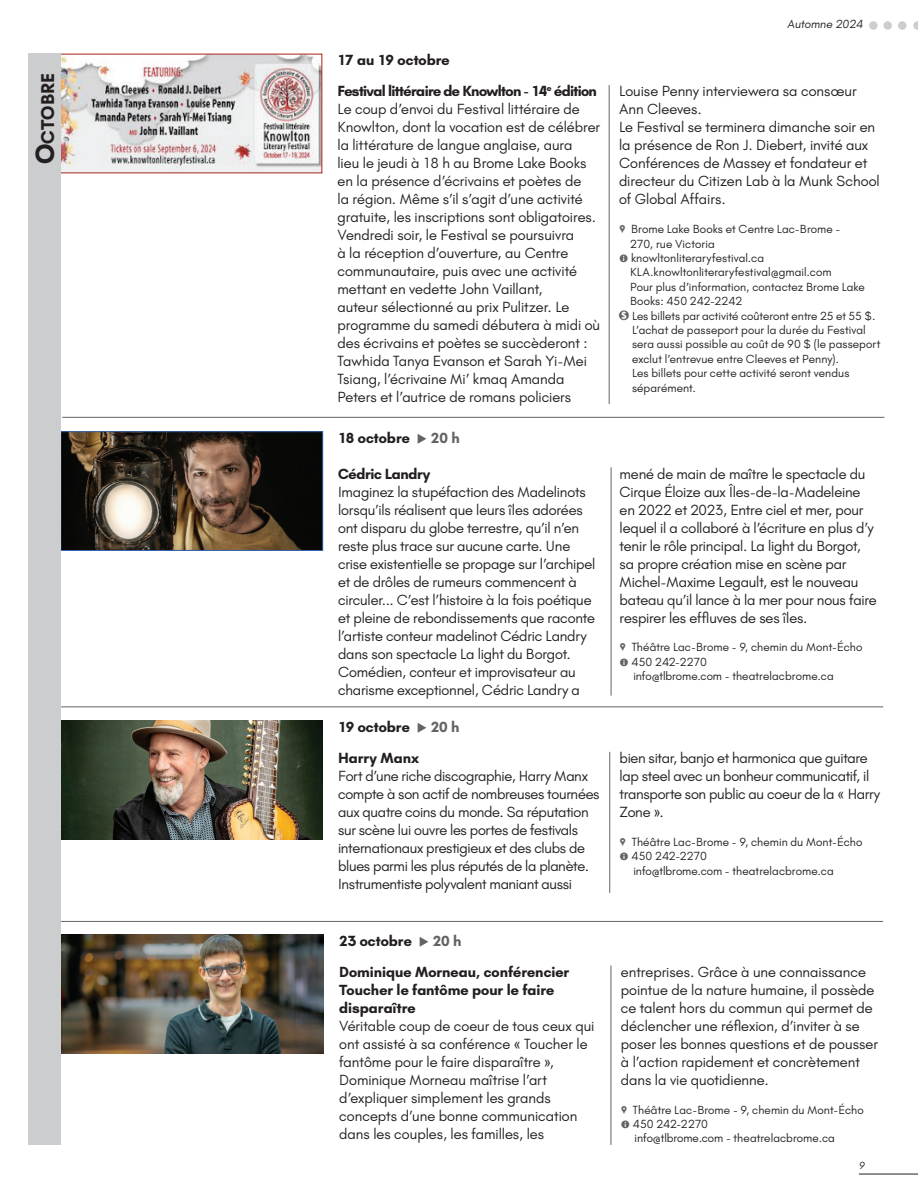
<style>
.page{position:relative;width:918px;height:1188px;background:#fff}
.page>*{position:absolute;margin:0;border:0;box-sizing:border-box;transform-origin:0 0}
.t1{font:700 18.9px "Glacial Indifference";color:#231f20}
.t2{font:15px/18px "Glacial Indifference";letter-spacing:-.01em;color:#231f20}
.t3{font:700 15px/18px "Glacial Indifference";color:#231f20}
.t4{font:700 15px "Glacial Indifference";letter-spacing:-.02em;color:#231f20}
.t5{font:12px "Glacial Indifference";letter-spacing:.005em;color:#231f20}
.t6{font:10.5px "Glacial Indifference";color:#231f20}
.s1{font-size:27px}
.s2{font-weight:700}
.s3{font-family:"Modern Pictograms";color:#636366}
.s4{font-family:"Circled";color:#636366}
.s5{color:#636366}
.s6{font-family:"Arial Narrow"}
</style>
<div class="page">
<hr style="left:859px;top:1174px;width:59px;height:1px;background:#231f20">
<div style="left:869px;top:21px;width:9px;height:9px;background:#cccdcf;border-radius:50%"></div>
<div style="left:883px;top:21px;width:9px;height:9px;background:#cccdcf;border-radius:50%"></div>
<div style="left:898px;top:21px;width:9px;height:9px;background:#cccdcf;border-radius:50%"></div>
<svg style="left:913px;top:21px;width:5px;height:9px"></svg>
<img style="left:63px;top:433px;width:258px;height:116px">
<div style="left:61px;top:431px;width:262px;height:120px;border:1px solid #3566b1"></div>
<hr style="left:611px;top:467px;width:1px;height:229px;background:#636366">
<hr style="left:609px;top:85px;width:1px;height:319px;background:#636366">
<hr style="left:610px;top:752px;width:1px;height:141px;background:#636366">
<hr style="left:611px;top:965px;width:1px;height:180px;background:#636366">
<img style="left:62px;top:56px;width:258px;height:115px">
<img style="left:60px;top:721px;width:262px;height:119px">
<img style="left:61px;top:934px;width:262px;height:119px">
<hr style="left:62px;top:417px;width:822px;height:1px;background:#636366">
<hr style="left:61px;top:707px;width:822px;height:1px;background:#636366">
<hr style="left:61px;top:921px;width:822px;height:1px;background:#636366">
<div style="left:28px;top:54px;width:32px;height:1091px;background:#cccdcf"></div>
<p class="t1" style="left:36px;top:164px;width:92px;rotate:-90deg"><span class="s1">O</span>ctobre</p>
<p class="t3" style="left:337px;top:51px;width:114px">17 au 19 octobre</p>
<p class="t5" style="left:787px;top:17px;width:79px">Automne 2024</p>
<p class="t2" style="left:337px;top:82px;width:264px"><span class="s2">Festival littéraire de Knowlton - 14</span><sup>e</sup> <span class="s2">édition </span>Le coup d’envoi du Festival littéraire de Knowlton, dont la vocation est de célébrer la littérature de langue anglaise, aura<br>lieu le jeudi à 18 h au Brome Lake Books en la présence d’écrivains et poètes de<br>la région. Même s’il s’agit d’une activité gratuite, les inscriptions sont obligatoires.<br>Vendredi soir, le Festival se poursuivra<br>à la réception d’ouverture, au Centre communautaire, puis avec une activité mettant en vedette John Vaillant,<br>auteur sélectionné au prix Pulitzer. Le programme du samedi débutera à midi où des écrivains et poètes se succèderont :<br>Tawhida Tanya Evanson et Sarah Yi-Mei Tsiang, l’écrivaine Mi’ kmaq Amanda Peters et l’autrice de romans policiers</p>
<p class="t2" style="left:619px;top:82px;width:262px">Louise Penny interviewera sa consœur<br>Ann Cleeves.<br>Le Festival se terminera dimanche soir en la présence de Ron J. Diebert, invité aux<br>Conférences de Massey et fondateur et directeur du Citizen Lab à la Munk School of Global Affairs.</p>
<p class="t5" style="left:619px;top:222px;width:223px"><span class="s3">,</span> Brome Lake Books et Centre Lac-Brome -</p>
<p class="t5" style="left:630px;top:236px;width:86px">270, rue Victoria</p>
<p class="t5" style="left:619px;top:251px;width:147px"><span class="s3">=</span> knowltonliteraryfestival.ca</p>
<p class="t5" style="left:630px;top:265px;width:203px">KLA.knowltonliteraryfestival@gmail.com</p>
<p class="t5" style="left:630px;top:279px;width:236px">Pour plus d’information, contactez Brome Lake</p>
<p class="t5" style="left:630px;top:294px;width:114px">Books: 450 242-2242</p>
<p class="t5" style="left:619px;top:308px;width:258px"><span class="s4">$</span> Les billets par activité coûteront entre 25 et 55 $.</p>
<p class="t5" style="left:632px;top:323px;width:235px">L’achat de passeport pour la durée du Festival</p>
<p class="t5" style="left:632px;top:337px;width:250px">sera aussi possible au coût de 90 $ (le passeport</p>
<p class="t5" style="left:632px;top:351px;width:209px">exclut l’entrevue entre Cleeves et Penny).</p>
<p class="t5" style="left:632px;top:366px;width:219px">Les billets pour cette activité seront vendus</p>
<p class="t5" style="left:632px;top:380px;width:66px">séparément.</p>
<p class="t3" style="left:338px;top:429px;width:123px">18 octobre <span class="s5">◆ 20 h</span></p>
<p class="t4" style="left:338px;top:464px;width:94px">Cédric Landry</p>
<p class="t2" style="left:338px;top:482px;width:259px">Imaginez la stupéfaction des Madelinots lorsqu’ils réalisent que leurs îles adorées ont disparu du globe terrestre, qu’il n’en reste plus trace sur aucune carte. Une crise existentielle se propage sur l’archipel et de drôles de rumeurs commencent à circuler... C’est l’histoire à la fois poétique et pleine de rebondissements que raconte l’artiste conteur madelinot Cédric Landry dans son spectacle La light du Borgot.<br>Comédien, conteur et improvisateur au charisme exceptionnel, Cédric Landry a</p>
<p class="t3" style="left:338px;top:718px;width:123px">19 octobre <span class="s5">◆ 20 h</span></p>
<p class="t3" style="left:338px;top:749px;width:83px">Harry Manx</p>
<p class="t2" style="left:338px;top:767px;width:263px">Fort d’une riche discographie, Harry Manx compte à son actif de nombreuses tournées aux quatre coins du monde. Sa réputation sur scène lui ouvre les portes de festivals internationaux prestigieux et des clubs de blues parmi les plus réputés de la planète.<br>Instrumentiste polyvalent maniant aussi</p>
<p class="t3" style="left:339px;top:932px;width:124px">23 octobre <span class="s5">◆ 20 h</span></p>
<p class="t3" style="left:339px;top:963px;width:231px">Dominique Morneau, conférencier<br>Toucher le fantôme pour le faire disparaître</p>
<p class="t2" style="left:339px;top:1017px;width:257px">Véritable coup de coeur de tous ceux qui ont assisté à sa conférence <span class="s6">«</span> Toucher le fantôme pour le faire disparaître <span class="s6">»</span>, Dominique Morneau maîtrise l’art d’expliquer simplement les grands concepts d’une bonne communication dans les couples, les familles, les</p>
<p class="t2" style="left:620px;top:464px;width:259px">mené de main de maître le spectacle du Cirque Éloize aux Îles-de-la-Madeleine en 2022 et 2023, Entre ciel et mer, pour lequel il a collaboré à l’écriture en plus d’y tenir le rôle principal. La light du Borgot, sa propre création mise en scène par Michel-Maxime Legault, est le nouveau bateau qu’il lance à la mer pour nous faire respirer les effluves de ses îles.</p>
<p class="t5" style="left:620px;top:640px;width:244px"><span class="s3">,</span> Théâtre Lac-Brome - 9, chemin du Mont-Écho</p>
<p class="t5" style="left:620px;top:654px;width:89px"><span class="s3">=</span> 450 242-2270</p>
<p class="t5" style="left:633px;top:669px;width:202px">info@tlbrome.com - theatrelacbrome.ca</p>
<p class="t2" style="left:620px;top:749px;width:262px">bien sitar, banjo et harmonica que guitare lap steel avec un bonheur communicatif, il transporte son public au coeur de la <span class="s6">«</span> Harry Zone <span class="s6">»</span>.</p>
<p class="t5" style="left:620px;top:835px;width:244px"><span class="s3">,</span> Théâtre Lac-Brome - 9, chemin du Mont-Écho</p>
<p class="t5" style="left:620px;top:849px;width:89px"><span class="s3">=</span> 450 242-2270</p>
<p class="t5" style="left:633px;top:863px;width:202px">info@tlbrome.com - theatrelacbrome.ca</p>
<p class="t2" style="left:621px;top:963px;width:259px">entreprises. Grâce à une connaissance pointue de la nature humaine, il possède ce talent hors du commun qui permet de déclencher une réflexion, d’inviter à se poser les bonnes questions et de pousser à l’action rapidement et concrètement dans la vie quotidienne.</p>
<p class="t5" style="left:621px;top:1102px;width:244px"><span class="s3">,</span> Théâtre Lac-Brome - 9, chemin du Mont-Écho</p>
<p class="t5" style="left:621px;top:1117px;width:89px"><span class="s3">=</span> 450 242-2270</p>
<p class="t5" style="left:635px;top:1131px;width:202px">info@tlbrome.com - theatrelacbrome.ca</p>
<p class="t6" style="left:859px;top:1159px;width:9px">9</p>
</div>
